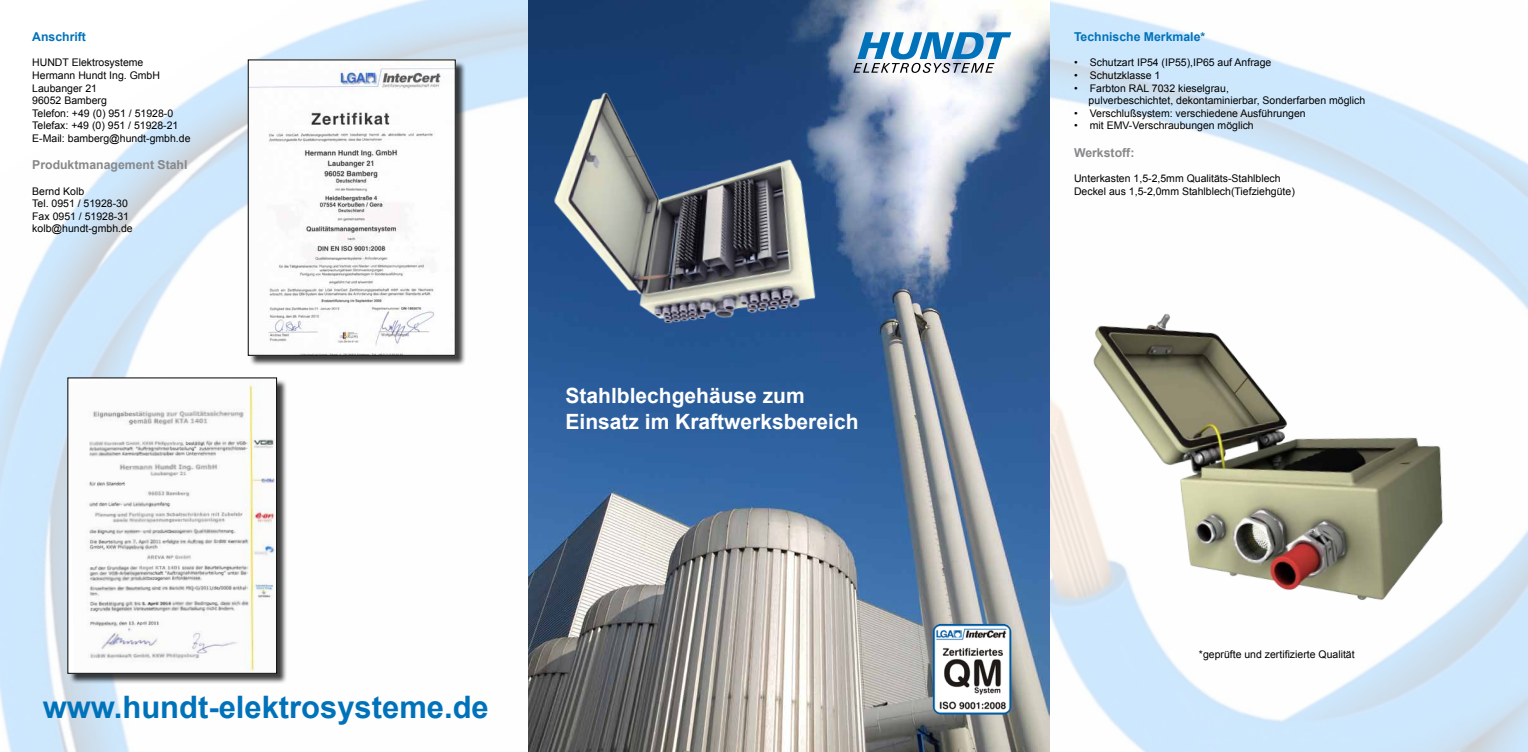
<style>
.page{position:relative;width:1528px;height:752px;background:#fff}
.page>*{position:absolute;margin:0;border:0;box-sizing:border-box;transform-origin:0 0}
.t1{font:700 30.97px "Arial";color:#0072ba}
.t2{font:700 21px/25.2px "Arial";color:#fff}
.t3{font:700 12.25px "Arial";color:#87888a}
.t4{font:700 12.25px "Arial";color:#0072ba}
.t5{font:10.5px/12.6px "Arial";color:#000}
</style>
<div class="page">
<img style="left:0;top:0;width:1528px;height:752px">
<img style="left:528px;top:0;width:521px;height:752px">
<svg style="left:853px;top:32px;width:158px;height:41px"></svg>
<img style="left:1036px;top:270px;width:492px;height:367px">
<img style="left:534px;top:82px;width:310px;height:266px">
<div style="left:249px;top:61px;width:217px;height:305px;background:#000;opacity:.75"></div>
<img style="left:250px;top:62px;width:203px;height:291px">
<div style="left:69px;top:379px;width:218px;height:305px;background:#000;opacity:.75"></div>
<img style="left:70px;top:380px;width:205px;height:291px">
<img style="left:933px;top:623px;width:78px;height:91px">
<p class="t4" style="left:32px;top:29px;width:55px">Anschrift</p>
<p class="t5" style="left:32px;top:56px;width:160px">HUNDT Elektrosysteme<br>Hermann Hundt Ing. GmbH<br>Laubanger 21<br>96052 Bamberg<br>Telefon: +49 (0) 951 / 51928-0<br>Telefax: +49 (0) 951 / 51928-21<br>E-Mail: bamberg@hundt-gmbh.de</p>
<p class="t3" style="left:32px;top:157px;width:157px">Produktmanagement Stahl</p>
<p class="t5" style="left:32px;top:185px;width:102px">Bernd Kolb<br>Tel. 0951 / 51928-30<br>Fax 0951 / 51928-31 kolb@hundt-gmbh.de</p>
<h2 class="t2" style="left:566px;top:384px;width:294px">Stahlblechgehäuse zum<br>Einsatz im Kraftwerksbereich</h2>
<h1 class="t1" style="left:43px;top:686px;width:448px">www.hundt-elektrosysteme.de</h1>
<p class="t4" style="left:1074px;top:29px;width:133px">Technische Merkmale*</p>
<p class="t5" style="left:1074px;top:56px;width:199px">• Schutzart IP54 (IP55),IP65 auf Anfrage</p>
<p class="t5" style="left:1074px;top:69px;width:88px">• Schutzklasse 1</p>
<p class="t5" style="left:1089px;top:82px;width:278px;text-indent:-15px">• Farbton RAL 7032 kieselgrau,<br>pulverbeschichtet, dekontaminierbar, Sonderfarben möglich</p>
<p class="t5" style="left:1074px;top:107px;width:233px">• Verschlußsystem: verschiedene Ausführungen</p>
<p class="t5" style="left:1074px;top:119px;width:181px">• mit EMV-Verschraubungen möglich</p>
<p class="t3" style="left:1074px;top:144px;width:62px">Werkstoff:</p>
<p class="t5" style="left:1074px;top:172px;width:222px">Unterkasten 1,5-2,5mm Qualitäts-Stahlblech<br>Deckel aus 1,5-2,0mm Stahlblech(Tiefziehgüte)</p>
<p class="t5" style="left:1199px;top:648px;width:157px">*geprüfte und zertifizierte Qualität</p>
</div>
